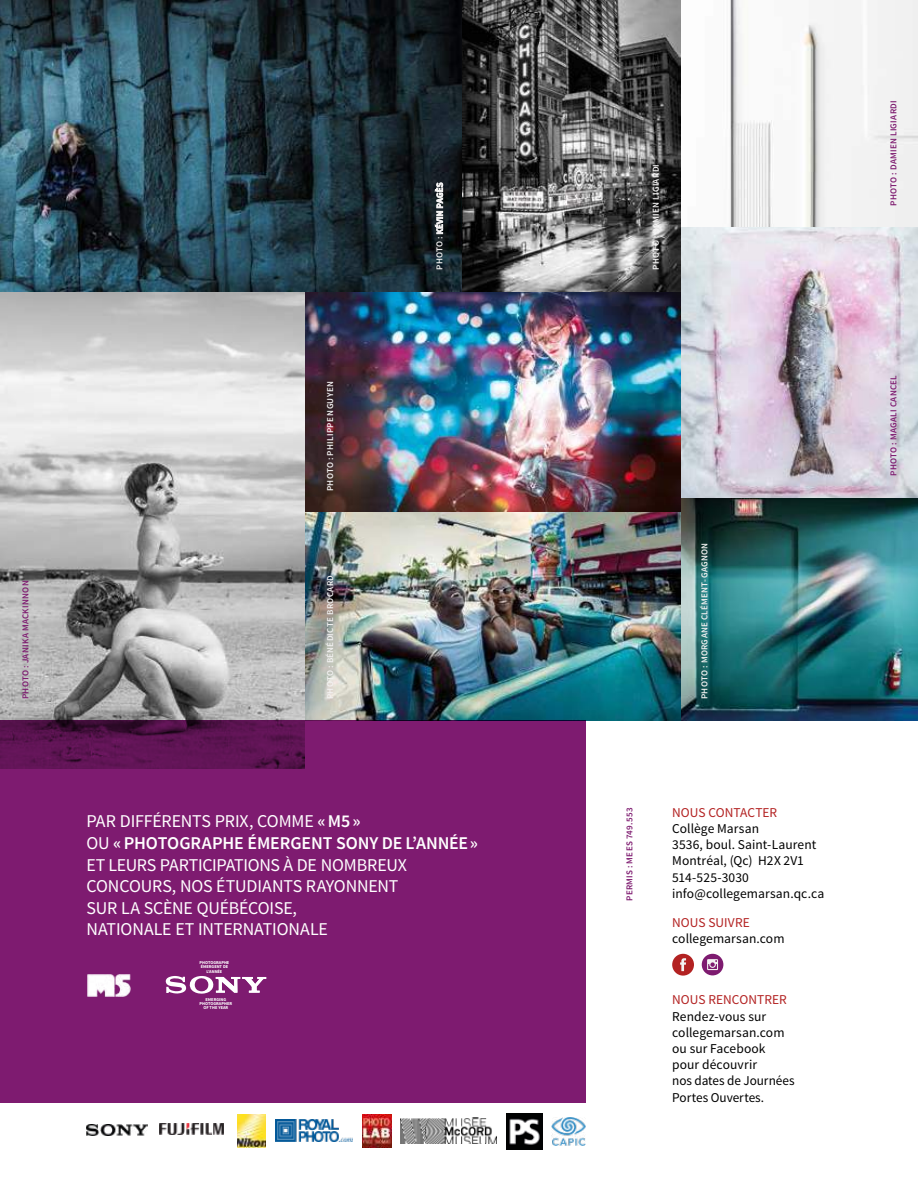
<style>
.page{position:relative;width:918px;height:1188px;background:#fff}
.page>*{position:absolute;margin:0;border:0;box-sizing:border-box;transform-origin:0 0}
.t1{font:18px/21.6px "Source Sans Pro";letter-spacing:-.01em;color:#fff}
.t2{font:13.5px/16.2px "Source Sans Pro";letter-spacing:.005em;color:#000}
.t3{font:13.5px "Source Sans Pro";letter-spacing:.005em;color:#b32222}
.t4{font:600 9px "Source Sans Pro";letter-spacing:.03em;color:#f3f2f2}
.t5{font:600 9px "Source Sans Pro";letter-spacing:.03em;color:#7e1b70}
.t6{font:600 9px "Source Sans Pro";letter-spacing:.01em;color:#f3f2f2}
.t7{font:700 4.35px/4.3px "Source Sans Pro";color:#fff;text-align:center}
.s1{font-weight:600}
</style>
<div class="page">
<img style="left:464px;top:0;width:454px;height:289px">
<img style="left:679px;top:227px;width:239px;height:493px">
<img style="left:305px;top:289px;width:375px;height:223px">
<img style="left:305px;top:512px;width:375px;height:208px">
<img style="left:0;top:291px;width:305px;height:429px">
<div style="left:0;top:720px;width:586px;height:383px;background:#7e1b70"></div>
<svg style="left:166px;top:976px;width:100px;height:18px"></svg>
<img style="left:88px;top:974px;width:42px;height:22px">
<div style="left:672px;top:954px;width:22px;height:22px;background:#b32222;border-radius:50%"></div>
<svg style="left:680px;top:958px;width:6px;height:13px"></svg>
<div style="left:702px;top:954px;width:21px;height:21px;background:#7e1b70;border-radius:50%"></div>
<svg style="left:707px;top:959px;width:11px;height:11px"></svg>
<img style="left:86px;top:1125px;width:62px;height:10px">
<img style="left:237px;top:1114px;width:29px;height:34px">
<img style="left:159px;top:1124px;width:64px;height:11px">
<img style="left:276px;top:1120px;width:77px;height:22px">
<img style="left:401px;top:1118px;width:96px;height:26px">
<img style="left:506px;top:1113px;width:36px;height:36px">
<img style="left:552px;top:1117px;width:33px;height:28px">
<img style="left:362px;top:1114px;width:29px;height:34px">
<img style="left:0;top:0;width:464px;height:291px">
<p class="t5" style="left:20px;top:699px;width:120px;rotate:-90deg">PHOTO : JANIKA MACKINNON</p>
<p class="t4" style="left:325px;top:491px;width:111px;rotate:-90deg">PHOTO : PHILIPPE NGUYEN</p>
<p class="t4" style="left:325px;top:699px;width:126px;rotate:-90deg">PHOTO : BÉNÉDICTE BROCARD</p>
<p class="t6" style="left:434px;top:270px;width:89px;rotate:-90deg">PHOTO : KÉVIN PAGÈS</p>
<h1 class="t1" style="left:86px;top:811px;width:393px">PAR DIFFÉRENTS PRIX, COMME <span class="s1">«M5»<br></span>OU <span class="s1">«PHOTOGRAPHE ÉMERGENT SONY DE L’ANNÉE» </span>ET LEURS PARTICIPATIONS À DE NOMBREUX CONCOURS, NOS ÉTUDIANTS RAYONNENT<br>SUR LA SCÈNE QUÉBÉCOISE,<br>NATIONALE ET INTERNATIONALE</h1>
<p class="t7" style="left:200px;top:960px;width:31px">PHOTOGRAPHE<br>ÉMERGENT DE<br>L’ANNÉE</p>
<p class="t7" style="left:200px;top:997px;width:34px">EMERGING<br>PHOTOGRAPHER<br>OF THE YEAR</p>
<p class="t4" style="left:650px;top:270px;width:107px;rotate:-90deg">PHOTO : DAMIEN LIGIARDI</p>
<p class="t4" style="left:699px;top:699px;width:158px;rotate:-90deg">PHOTO : MORGANE CLÉMENT-GAGNON</p>
<p class="t5" style="left:624px;top:901px;width:95px;rotate:-90deg">PERMIS : MEES 749.553</p>
<p class="t3" style="left:672px;top:804px;width:107px">NOUS CONTACTER</p>
<p class="t2" style="left:672px;top:821px;width:154px">Collège Marsan<br>3536, boul. Saint-Laurent<br>Montréal, (Qc) H2X 2V1<br>514-525-3030 info@collegemarsan.qc.ca</p>
<p class="t3" style="left:672px;top:914px;width:79px">NOUS SUIVRE</p>
<p class="t2" style="left:672px;top:931px;width:114px">collegemarsan.com</p>
<p class="t3" style="left:672px;top:992px;width:116px">NOUS RENCONTRER</p>
<p class="t2" style="left:672px;top:1008px;width:124px">Rendez-vous sur collegemarsan.com ou sur Facebook pour découvrir<br>nos dates de Journées<br>Portes Ouvertes.</p>
<p class="t5" style="left:888px;top:206px;width:107px;rotate:-90deg">PHOTO : DAMIEN LIGIARDI</p>
<p class="t5" style="left:888px;top:476px;width:102px;rotate:-90deg">PHOTO : MAGALI CANCEL</p>
</div>
